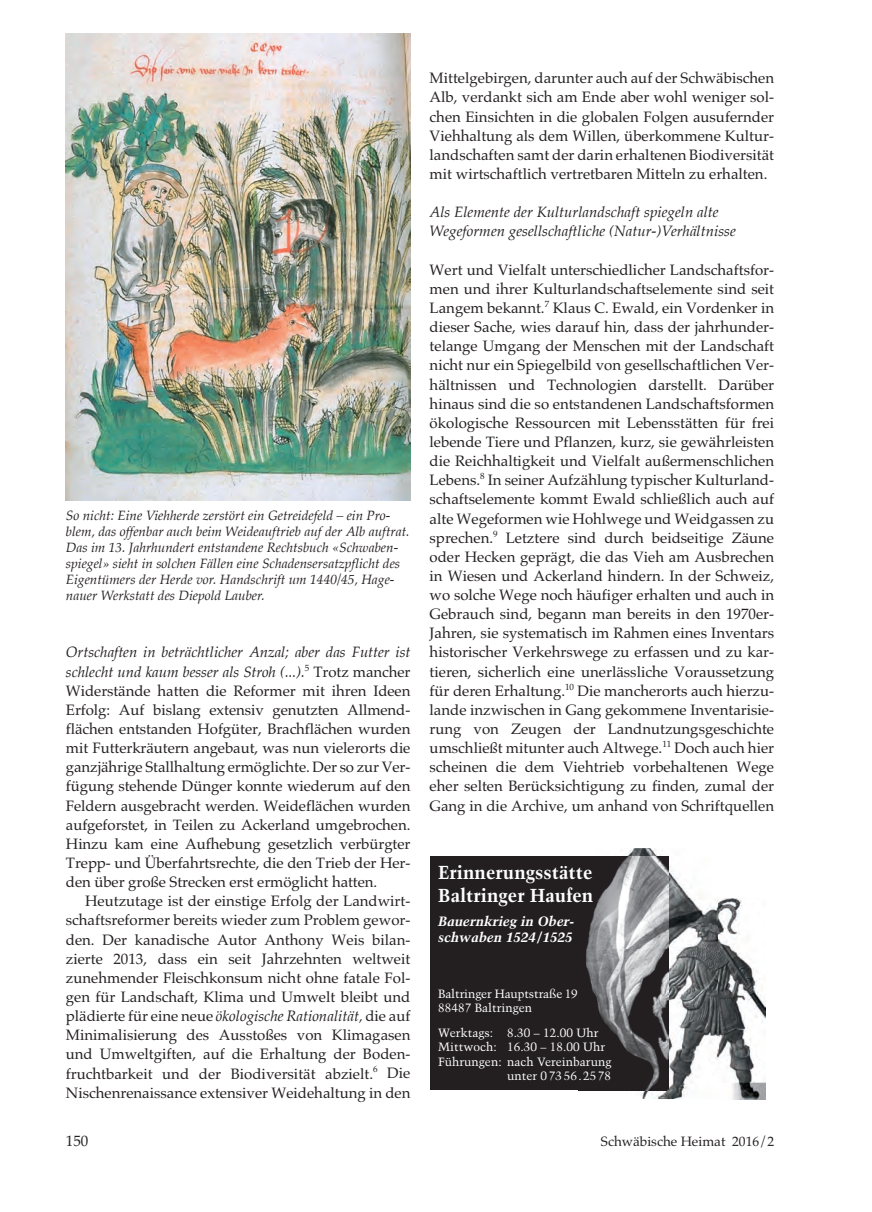
<style>
.page{position:relative;width:872px;height:1212px;background:#fff}
.page>*{position:absolute;margin:0;border:0;box-sizing:border-box;transform-origin:0 0}
.t1{font:700 18.75px/22.5px "Trump Mediaeval";color:#fff}
.t2{font:15px/19.2px "Palatino";color:#231f20;text-align:justify}
.t3{font:italic 15px/19.2px "Palatino";color:#231f20}
.t4{font:italic 13.5px/15.9px "Palatino";color:#231f20}
.t5{font:italic 700 13.5px/16.2px "Trump Mediaeval";color:#fff}
.t6{font:13.5px "Palatino";color:#231f20}
.t7{font:12px/14.4px "Trump Mediaeval";color:#fff}
.s1{font-style:italic}
</style>
<div class="page">
<img style="left:66px;top:33px;width:344px;height:467px">
<div style="left:429px;top:856px;width:239px;height:234px;background:#231f20"></div>
<img style="left:621px;top:848px;width:80px;height:50px">
<img style="left:668px;top:898px;width:51px;height:100px">
<img style="left:719px;top:898px;width:46px;height:201px">
<img style="left:625px;top:998px;width:94px;height:101px">
<img style="left:579px;top:1090px;width:46px;height:1px">
<img style="left:586px;top:856px;width:82px;height:234px">
<p class="t4" style="left:66px;top:508px;width:345px">So nicht: Eine Viehherde zerstört ein Getreidefeld – ein Pro&shy;blem, das offenbar auch beim Weideauftrieb auf der Alb auftrat.<br>Das im 13. Jahrhundert entstandene Rechtsbuch «Schwaben&shy;spiegel» sieht in solchen Fällen eine Schadensersatzpflicht des Eigentümers der Herde vor. Handschrift um 1440/45, Hage&shy;nauer Werkstatt des Diepold Lauber.</p>
<p class="t2" style="left:66px;top:643px;width:346px"><span class="s1">Ortschaften in beträchtlicher Anzal; aber das Futter ist schlecht und kaum besser als Stroh (...).</span><sup>5</sup> Trotz mancher Widerstände hatten die Reformer mit ihren Ideen Erfolg: Auf bislang extensiv genutzten Allmend - flächen entstanden Hofgüter, Brachflächen wurden mit Futterkräutern angebaut, was nun vielerorts die ganzjährige Stallhaltung ermöglichte. Der so zur Ver&shy;fügung stehende Dünger konnte wiederum auf den Feldern ausgebracht werden. Weideflächen wurden aufgeforstet, in Teilen zu Ackerland umgebrochen.<br>Hinzu kam eine Aufhebung gesetzlich verbürgter Trepp- und Überfahrtsrechte, die den Trieb der Her&shy;den über große Strecken erst ermöglicht hatten.</p>
<p class="t2" style="left:66px;top:891px;width:346px;text-indent:19px">Heutzutage ist der einstige Erfolg der Landwirt&shy;schaftsreformer bereits wieder zum Problem gewor&shy;den. Der kanadische Autor Anthony Weis bilan&shy;zierte 2013, dass ein seit Jahrzehnten weltweit zunehmender Fleischkonsum nicht ohne fatale Fol&shy;gen für Landschaft, Klima und Umwelt bleibt und plädierte für eine neue <span class="s1">ökologische Rationalität,</span> die auf Minimalisierung des Ausstoßes von Klimagasen und Umweltgiften, auf die Erhaltung der Boden&shy;fruchtbarkeit und der Biodiversität abzielt.<sup>6</sup> Die Nischenrenaissance extensiver Weidehaltung in den</p>
<p class="t2" style="left:429px;top:69px;width:346px">Mittelgebirgen, darunter auch auf der Schwäbischen Alb, verdankt sich am Ende aber wohl weniger sol&shy;chen Einsichten in die globalen Folgen ausufernder Viehhaltung als dem Willen, überkommene Kultur&shy;landschaften samt der darin erhaltenen Biodiversität mit wirtschaftlich vertretbaren Mitteln zu erhalten.</p>
<p class="t3" style="left:429px;top:202px;width:308px">Als Elemente der Kulturlandschaft spiegeln alte<br>Wegeformen gesellschaftliche (Natur-)Verhältnisse</p>
<p class="t2" style="left:429px;top:260px;width:346px">Wert und Vielfalt unterschiedlicher Landschaftsfor&shy;men und ihrer Kulturlandschaftselemente sind seit Langem bekannt.<sup>7</sup> Klaus C. Ewald, ein Vordenker in dieser Sache, wies darauf hin, dass der jahrhunder&shy;telange Umgang der Menschen mit der Landschaft nicht nur ein Spiegelbild von gesellschaftlichen Ver&shy;hältnissen und Technologien darstellt. Darüber hinaus sind die so entstandenen Landschaftsformen ökologische Ressourcen mit Lebensstätten für frei lebende Tiere und Pflanzen, kurz, sie gewährleisten die Reichhaltigkeit und Vielfalt außermenschlichen Lebens.<sup>8</sup> In seiner Aufzählung typischer Kulturland&shy;schaftselemente kommt Ewald schließlich auch auf alte Wegeformen wie Hohlwege und Weidgassen zu sprechen.<sup>9</sup> Letztere sind durch beidseitige Zäune oder Hecken geprägt, die das Vieh am Ausbrechen in Wiesen und Ackerland hindern. In der Schweiz, wo solche Wege noch häufiger erhalten und auch in Gebrauch sind, begann man bereits in den 1970er-Jahren, sie systematisch im Rahmen eines Inventars historischer Verkehrswege zu erfassen und zu kar&shy;tieren, sicherlich eine unerlässliche Voraussetzung für deren Erhaltung.<sup>10</sup> Die mancherorts auch hierzu&shy;lande inzwischen in Gang gekommene Inventarisie&shy;rung von Zeugen der Landnutzungsgeschichte umschließt mitunter auch Altwege.<sup>11</sup> Doch auch hier scheinen die dem Viehtrieb vorbehaltenen Wege eher selten Berücksichtigung zu finden, zumal der Gang in die Archive, um anhand von Schriftquellen</p>
<p class="t1" style="left:438px;top:861px;width:157px">Erinnerungsstätte<br>Baltringer Haufen</p>
<p class="t5" style="left:438px;top:913px;width:137px">Bauernkrieg in Ober&shy;schwaben 1524/1525</p>
<p class="t7" style="left:438px;top:986px;width:141px">Baltringer Hauptstraße 19<br>88487 Baltringen</p>
<p class="t7" style="left:438px;top:1026px;width:162px">Werktags: 8.30 – 12.00 Uhr</p>
<p class="t7" style="left:438px;top:1040px;width:169px">Mittwoch: 16.30 – 18.00 Uhr</p>
<p class="t7" style="left:438px;top:1054px;width:175px">Führungen: nach Vereinbarung</p>
<p class="t7" style="left:507px;top:1069px;width:105px">unter 0 73 56.2578</p>
<p class="t2" style="left:66px;top:1131px;width:24px">150</p>
<p class="t6" style="left:601px;top:1133px;width:175px">Schwäbische Heimat 2016/2</p>
</div>
